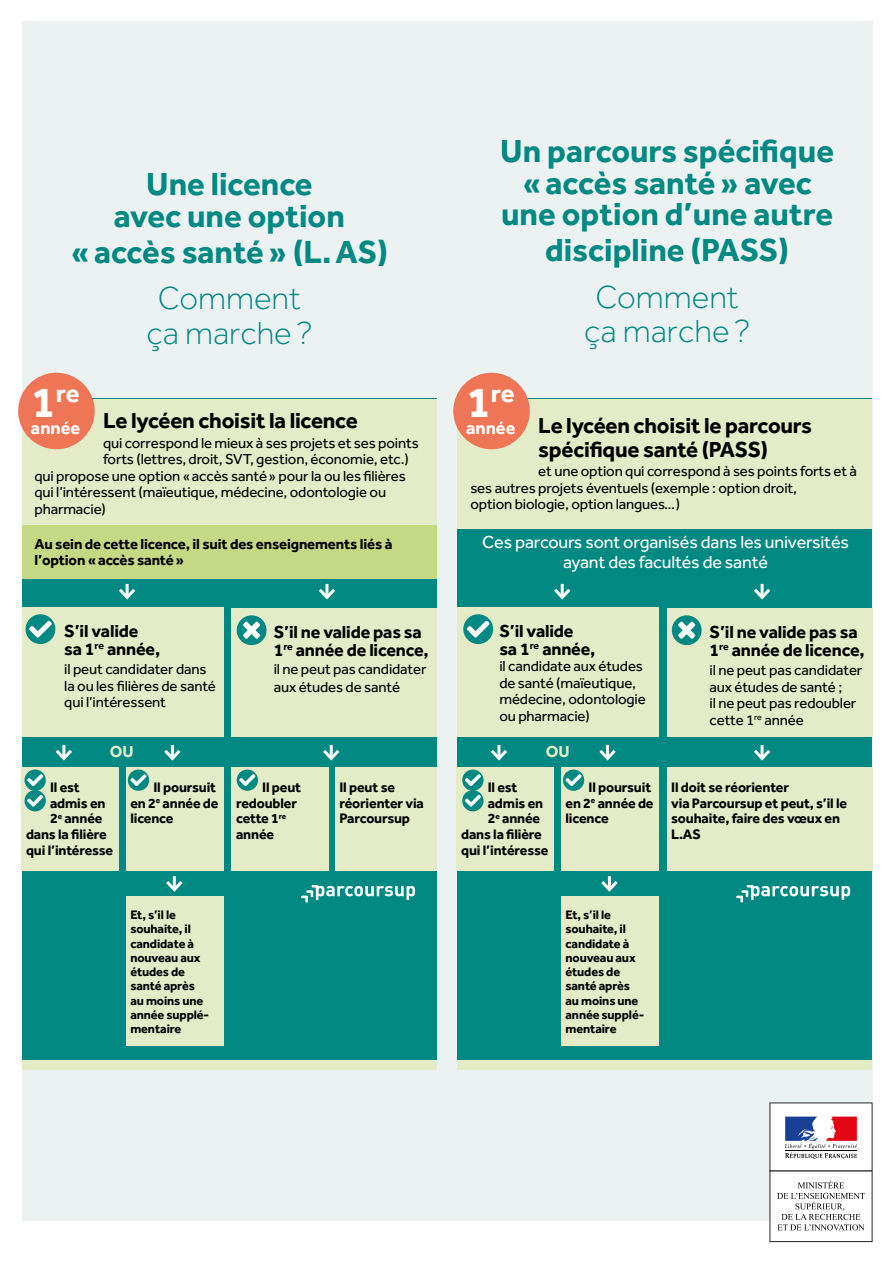
<style>
.page{position:relative;width:893px;height:1263px;background:#fff}
.page>*{position:absolute;margin:0;border:0;box-sizing:border-box;transform-origin:0 0}
.t1{font:700 33px/31.5px "Effra";color:#008882;text-align:center}
.t2{font:300 33px/34.5px "Effra";color:#008882;text-align:center}
.t3{font:700 25.95px "Effra";color:#fff}
.t4{font:700 22.5px/24px "Effra";letter-spacing:-.01em;color:#000}
.t5{font:700 18.15px "Effra";color:#fff}
.t6{font:700 18px/18px "Effra";letter-spacing:-.01em;color:#000}
.t7{font:18px/19.5px "Effra";letter-spacing:-.01em;color:#fff;text-align:center}
.t8{font:700 16.5px "Effra";color:#e3ecc6}
.t9{font:15px/16.5px "Effra";letter-spacing:-.01em;color:#000}
.t10{font:700 15px/16.5px "Effra";letter-spacing:-.01em;color:#000}
.t11{font:700 14.25px/15.8px "Effra";letter-spacing:-.01em;color:#000}
.t12{font:700 12.75px/14.2px "Effra";letter-spacing:-.01em;color:#000}
.s1{font-size:44.55px}
</style>
<div class="page">
<div style="left:22px;top:21px;width:850px;height:1199px;background:#ecf2f2"></div>
<div style="left:22px;top:1058px;width:415px;height:12px;background:#e3ecc6"></div>
<div style="left:458px;top:1058px;width:414px;height:12px;background:#e3ecc6"></div>
<div style="left:22px;top:399px;width:414px;height:661px;background:#008882"></div>
<div style="left:458px;top:399px;width:414px;height:661px;background:#008882"></div>
<div style="left:22px;top:399px;width:414px;height:130px;background:#e3ecc6"></div>
<div style="left:458px;top:399px;width:414px;height:130px;background:#e3ecc6"></div>
<div style="left:22px;top:767px;width:97px;height:103px;background:#e3ecc6"></div>
<div style="left:457px;top:767px;width:97px;height:103px;background:#e3ecc6"></div>
<div style="left:126px;top:767px;width:97px;height:103px;background:#e3ecc6"></div>
<div style="left:561px;top:767px;width:97px;height:103px;background:#e3ecc6"></div>
<div style="left:126px;top:896px;width:97px;height:150px;background:#e3ecc6"></div>
<div style="left:561px;top:896px;width:97px;height:150px;background:#e3ecc6"></div>
<div style="left:232px;top:767px;width:97px;height:103px;background:#e3ecc6"></div>
<div style="left:667px;top:767px;width:205px;height:103px;background:#e3ecc6"></div>
<div style="left:335px;top:767px;width:101px;height:103px;background:#e3ecc6"></div>
<div style="left:22px;top:607px;width:201px;height:130px;background:#e3ecc6"></div>
<div style="left:457px;top:607px;width:201px;height:130px;background:#e3ecc6"></div>
<div style="left:231px;top:608px;width:205px;height:129px;background:#e3ecc6"></div>
<div style="left:667px;top:608px;width:205px;height:129px;background:#e3ecc6"></div>
<div style="left:22px;top:525px;width:414px;height:54px;background:#c5d984"></div>
<svg style="left:119px;top:584px;width:17px;height:16px"></svg>
<svg style="left:554px;top:584px;width:17px;height:16px"></svg>
<svg style="left:318px;top:584px;width:17px;height:16px"></svg>
<svg style="left:754px;top:584px;width:17px;height:16px"></svg>
<svg style="left:55px;top:745px;width:17px;height:16px"></svg>
<svg style="left:491px;top:745px;width:16px;height:16px"></svg>
<svg style="left:164px;top:745px;width:17px;height:16px"></svg>
<svg style="left:599px;top:745px;width:17px;height:16px"></svg>
<svg style="left:323px;top:745px;width:17px;height:16px"></svg>
<svg style="left:754px;top:745px;width:17px;height:16px"></svg>
<hr style="left:173px;top:876px;width:3px;height:14px;background:#fff">
<svg style="left:166px;top:878px;width:17px;height:14px"></svg>
<hr style="left:608px;top:876px;width:3px;height:14px;background:#fff">
<svg style="left:601px;top:878px;width:17px;height:14px"></svg>
<svg style="left:25px;top:769px;width:21px;height:22px"></svg>
<svg style="left:27px;top:774px;width:16px;height:12px"></svg>
<div style="left:25px;top:790px;width:21px;height:21px;background:#008882;border-radius:50%"></div>
<svg style="left:27px;top:795px;width:16px;height:12px"></svg>
<div style="left:462px;top:769px;width:21px;height:22px;background:#008882;border-radius:50%"></div>
<svg style="left:465px;top:774px;width:16px;height:12px"></svg>
<div style="left:462px;top:790px;width:21px;height:21px;background:#008882;border-radius:50%"></div>
<svg style="left:465px;top:795px;width:16px;height:12px"></svg>
<svg style="left:128px;top:769px;width:21px;height:22px"></svg>
<svg style="left:130px;top:774px;width:16px;height:12px"></svg>
<svg style="left:563px;top:769px;width:21px;height:22px"></svg>
<svg style="left:566px;top:774px;width:16px;height:12px"></svg>
<svg style="left:237px;top:769px;width:21px;height:22px"></svg>
<svg style="left:239px;top:774px;width:16px;height:12px"></svg>
<div style="left:26px;top:614px;width:29px;height:30px;background:#008882;border-radius:50%"></div>
<svg style="left:29px;top:621px;width:23px;height:16px"></svg>
<div style="left:463px;top:614px;width:30px;height:30px;background:#008882;border-radius:50%"></div>
<svg style="left:467px;top:621px;width:22px;height:16px"></svg>
<svg style="left:301px;top:885px;width:114px;height:17px"></svg>
<svg style="left:736px;top:885px;width:114px;height:17px"></svg>
<svg style="left:236px;top:615px;width:31px;height:31px"></svg>
<svg style="left:671px;top:615px;width:31px;height:31px"></svg>
<div style="left:18px;top:373px;width:77px;height:76px;background:#ee7656;border-radius:50%"></div>
<div style="left:453px;top:373px;width:77px;height:76px;background:#ee7656;border-radius:50%"></div>
<svg style="left:769px;top:1102px;width:103px;height:140px"></svg>
<h1 class="t1" style="left:114px;top:168px;width:233px">Une licence avec une option</h1>
<h1 class="t1" style="left:71px;top:235px;width:319px">«accès santé» (L.AS)</h1>
<h1 class="t2" style="left:147px;top:281px;width:167px">Comment ça marche?</h1>
<h2 class="t3" style="left:32px;top:378px;width:50px"><span class="s1">1</span>re</h2>
<p class="t5" style="left:31px;top:417px;width:51px">année</p>
<h3 class="t4" style="left:103px;top:408px;width:256px">Le lycéen choisit la licence</h3>
<p class="t9" style="left:103px;top:434px;width:317px">qui correspond le mieux à ses projets et ses points</p>
<p class="t9" style="left:103px;top:451px;width:307px">forts (lettres, droit, SVT, gestion, économie, etc.)</p>
<p class="t9" style="left:35px;top:467px;width:373px">qui propose une option «accès santé» pour la ou les filières</p>
<p class="t9" style="left:35px;top:484px;width:353px">qui l’intéressent (maïeutique, médecine, odontologie ou</p>
<p class="t9" style="left:35px;top:500px;width:73px">pharmacie)</p>
<p class="t10" style="left:35px;top:535px;width:359px">Au sein de cette licence, il suit des enseignements liés à l’option «accès santé»</p>
<p class="t6" style="left:64px;top:621px;width:97px">S’il valide sa 1<sup>re</sup> année,</p>
<p class="t9" style="left:64px;top:661px;width:153px">il peut candidater dans la ou les filières de santé qui l’intéressent</p>
<p class="t6" style="left:274px;top:622px;width:156px">S’il ne valide pas sa<br>1<sup>re</sup> année de licence,</p>
<p class="t9" style="left:274px;top:660px;width:154px;line-height:18px">il ne peut pas candidater aux études de santé</p>
<h1 class="t1" style="left:500px;top:135px;width:335px">Un parcours spécifique «accès santé» avec une option d’une autre</h1>
<h1 class="t1" style="left:545px;top:234px;width:245px">discipline (PASS)</h1>
<h1 class="t2" style="left:584px;top:279px;width:167px">Comment ça marche?</h1>
<h2 class="t3" style="left:467px;top:378px;width:50px"><span class="s1">1</span>re</h2>
<p class="t5" style="left:466px;top:417px;width:51px">année</p>
<h3 class="t4" style="left:538px;top:413px;width:275px">Le lycéen choisit le parcours spécifique santé (PASS)</h3>
<p class="t9" style="left:470px;top:463px;width:388px;text-indent:68px">et une option qui correspond à ses points forts et à ses autres projets éventuels (exemple : option droit,<br>option biologie, option langues…)</p>
<p class="t7" style="left:482px;top:532px;width:368px">Ces parcours sont organisés dans les universités ayant des facultés de santé</p>
<p class="t6" style="left:499px;top:621px;width:97px">S’il valide sa 1<sup>re</sup> année,</p>
<p class="t9" style="left:499px;top:658px;width:148px">il candidate aux études de santé (maïeutique, médecine, odontologie ou pharmacie)</p>
<p class="t6" style="left:710px;top:622px;width:156px">S’il ne valide pas sa<br>1<sup>re</sup> année de licence,</p>
<p class="t9" style="left:710px;top:662px;width:154px">il ne peut pas candidater aux études de santé ;<br>il ne peut pas redoubler cette 1<sup>re</sup> année</p>
<p class="t8" style="left:110px;top:741px;width:25px">OU</p>
<p class="t8" style="left:546px;top:741px;width:25px">OU</p>
<p class="t11" style="left:50px;top:779px;width:31px">Il est</p>
<p class="t11" style="left:50px;top:795px;width:57px">admis en</p>
<p class="t11" style="left:50px;top:810px;width:54px">2<sup>e</sup> année</p>
<p class="t11" style="left:26px;top:826px;width:82px">dans la filière</p>
<p class="t11" style="left:26px;top:842px;width:89px">qui l’intéresse</p>
<p class="t11" style="left:236px;top:779px;width:67px;text-indent:26px">Il peut redoubler cette 1<sup>re </sup>année</p>
<p class="t11" style="left:671px;top:779px;width:177px">Il doit se réorienter<br>via Parcoursup et peut, s’il le souhaite, faire des vœux en<br>L.AS</p>
<p class="t11" style="left:130px;top:779px;width:90px;text-indent:23px">Il poursuit en 2<sup>e</sup> année de licence</p>
<p class="t11" style="left:565px;top:779px;width:90px;text-indent:23px">Il poursuit en 2<sup>e</sup> année de licence</p>
<p class="t11" style="left:339px;top:779px;width:86px">Il peut se réorienter via<br>Parcoursup</p>
<p class="t11" style="left:488px;top:779px;width:31px">Il est</p>
<p class="t11" style="left:488px;top:795px;width:57px">admis en</p>
<p class="t11" style="left:488px;top:810px;width:54px">2<sup>e</sup> année</p>
<p class="t11" style="left:461px;top:826px;width:82px">dans la filière</p>
<p class="t11" style="left:461px;top:842px;width:89px">qui l’intéresse</p>
<p class="t12" style="left:130px;top:907px;width:80px">Et, s’il le souhaite, il candidate à nouveau aux études de santé après au moins une année supplé&shy;mentaire</p>
<p class="t12" style="left:565px;top:907px;width:80px">Et, s’il le souhaite, il candidate à nouveau aux études de santé après au moins une année supplé&shy;mentaire</p>
</div>
